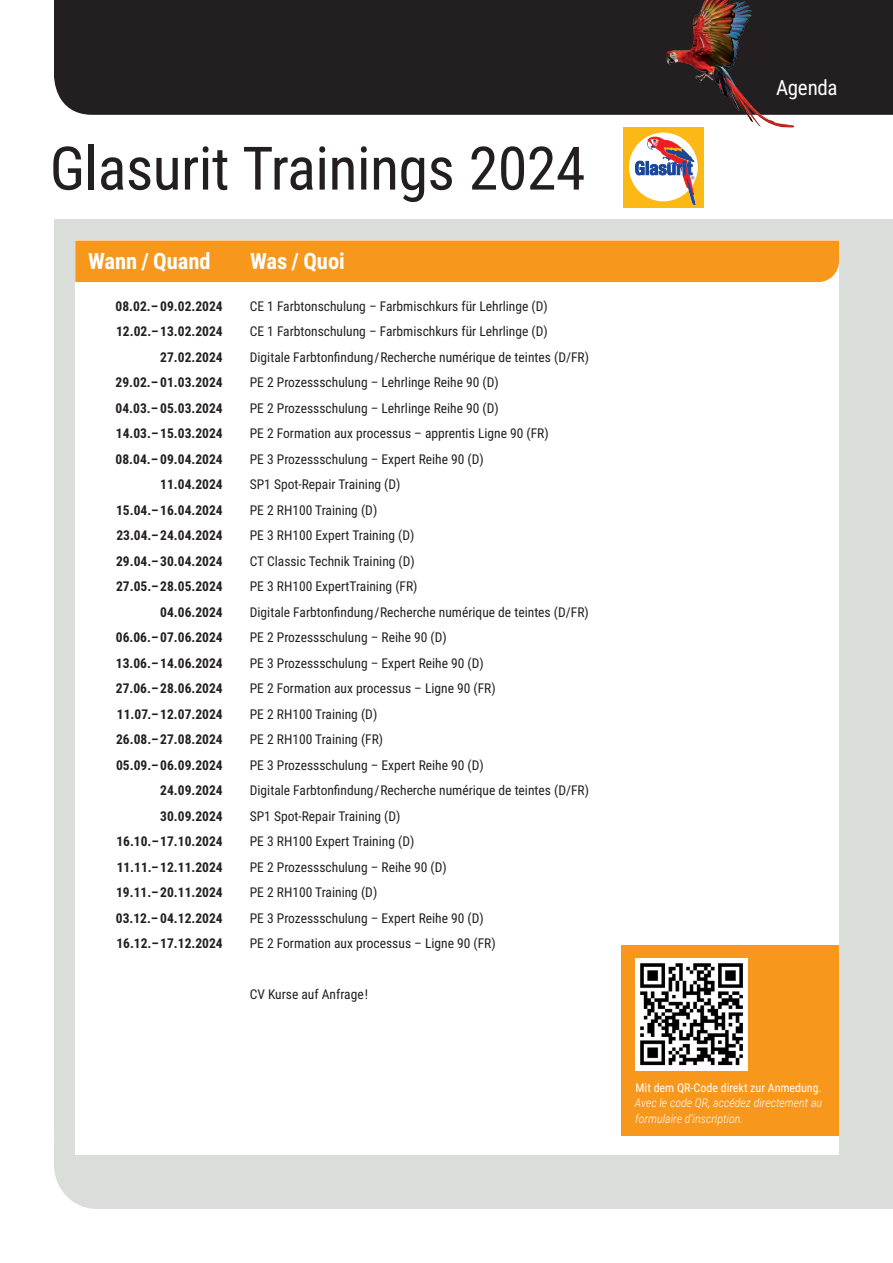
<style>
.page{position:relative;width:893px;height:1263px;background:#fff}
.page>*{position:absolute;margin:0;border:0;box-sizing:border-box;transform-origin:0 0}
._2Kursname{font:60px "Roboto Condensed";letter-spacing:-.01em;color:#231f20}
.t1{font:700 22.5px "Roboto Condensed";color:#fff}
.t2{font:21px "Roboto Condensed";letter-spacing:-.01em;color:#fff}
.NEU_Grundtext{font:13.5px "Roboto Condensed";color:#231f20}
.NEU_Grundtext-2{font:700 13.5px "Roboto Condensed";color:#231f20}
.t3{font:italic 300 12px/15.8px "Roboto Condensed";color:#fff;text-align:justify}
.s1{font-weight:400;font-style:normal}
</style>
<div class="page">
<div style="left:54px;top:1172px;width:839px;height:37px;background:#dbdddb"></div>
<div style="left:54px;top:219px;width:839px;height:953px;background:#dbdddb"></div>
<div style="left:75px;top:241px;width:764px;height:914px;background:#fff"></div>
<div style="left:54px;top:0;width:839px;height:115px;background:#231f20"></div>
<img style="left:666px;top:0;width:138px;height:148px">
<div style="left:623px;top:127px;width:80px;height:80px;background:#fcb814"></div>
<div style="left:629px;top:133px;width:69px;height:68px;background:#fff;border-radius:50%"></div>
<svg style="left:635px;top:137px;width:61px;height:69px"></svg>
<div style="left:75px;top:241px;width:764px;height:41px;background:#f7981d"></div>
<div style="left:622px;top:945px;width:217px;height:191px;background:#f7981d"></div>
<div style="left:635px;top:958px;width:112px;height:112px;background:#fff"></div>
<img style="left:640px;top:963px;width:103px;height:103px">
<p class="_2Kursname" style="left:50px;top:126px;width:537px">Glasurit Trainings 2024</p>
<p class="t1" style="left:88px;top:245px;width:124px">Wann / Quand</p>
<p class="t1" style="left:250px;top:245px;width:96px">Was / Quoi</p>
<p class="NEU_Grundtext-2" style="left:116px;top:296px;width:109px">08.02.– 09.02.2024</p>
<p class="NEU_Grundtext" style="left:250px;top:296px;width:299px">CE 1 Farbtonschulung – Farbmischkurs für Lehrlinge (D(</p>
<p class="NEU_Grundtext-2" style="left:116px;top:322px;width:108px">12.02.– 13.02.2024</p>
<p class="NEU_Grundtext" style="left:250px;top:322px;width:299px">CE 1 Farbtonschulung – Farbmischkurs für Lehrlinge (D(</p>
<p class="NEU_Grundtext-2" style="left:160px;top:347px;width:64px">27.02.2024</p>
<p class="NEU_Grundtext" style="left:250px;top:347px;width:341px">Digitale Farbtonfindung/Recherche numérique de teintes /D( FR(</p>
<p class="NEU_Grundtext-2" style="left:116px;top:373px;width:109px">29.02.– 01.03.2024</p>
<p class="NEU_Grundtext" style="left:250px;top:373px;width:251px">PE 2 Prozessschulung – Lehrlinge Reihe 9 0 (D(</p>
<p class="NEU_Grundtext-2" style="left:116px;top:398px;width:109px">04.03.– 05.03.2024</p>
<p class="NEU_Grundtext" style="left:250px;top:398px;width:251px">PE 2 Prozessschulung – Lehrlinge Reihe 9 0 (D(</p>
<p class="NEU_Grundtext-2" style="left:116px;top:424px;width:108px">14.03.– 15.03.2024</p>
<p class="NEU_Grundtext" style="left:250px;top:424px;width:300px">PE 2 Formation aux processus – apprentis Ligne 90 (FR(</p>
<p class="NEU_Grundtext-2" style="left:116px;top:449px;width:109px">08.04.– 09.04.2024</p>
<p class="NEU_Grundtext" style="left:250px;top:449px;width:236px">PE 3 Prozessschulung – Expert Reihe 9 0 (D(</p>
<p class="NEU_Grundtext-2" style="left:160px;top:475px;width:64px">11.04.2024</p>
<p class="NEU_Grundtext" style="left:250px;top:475px;width:152px">SP1 Spot-Repair Training (D(</p>
<p class="NEU_Grundtext-2" style="left:116px;top:500px;width:108px">15.04.– 16.04.2024</p>
<p class="NEU_Grundtext" style="left:250px;top:500px;width:129px">PE 2 RH100 Training (D(</p>
<p class="NEU_Grundtext-2" style="left:116px;top:526px;width:108px">23.04.– 24.04.2024</p>
<p class="NEU_Grundtext" style="left:250px;top:526px;width:166px">PE 3 RH100 Expert Training (D(</p>
<p class="NEU_Grundtext-2" style="left:116px;top:551px;width:108px">29.04.– 30.04.2024</p>
<p class="NEU_Grundtext" style="left:250px;top:551px;width:167px">CT Classic Technik Training (D(</p>
<p class="NEU_Grundtext-2" style="left:116px;top:577px;width:108px">27.05.– 28.05.2024</p>
<p class="NEU_Grundtext" style="left:250px;top:577px;width:169px">PE 3 RH100 ExpertTraining (FR(</p>
<p class="NEU_Grundtext-2" style="left:160px;top:602px;width:64px">04.06.2024</p>
<p class="NEU_Grundtext" style="left:250px;top:602px;width:340px">Digitale Farbtonfindung/Recherche numérique de teintes /D( FR(</p>
<p class="NEU_Grundtext-2" style="left:116px;top:628px;width:108px">06.06.– 07.06.2024</p>
<p class="NEU_Grundtext" style="left:250px;top:628px;width:198px">PE 2 Prozessschulung – Reihe 9 0 (D(</p>
<p class="NEU_Grundtext-2" style="left:116px;top:653px;width:108px">13.06.– 14.06.2024</p>
<p class="NEU_Grundtext" style="left:250px;top:653px;width:236px">PE 3 Prozessschulung – Expert Reihe 9 0 (D(</p>
<p class="NEU_Grundtext-2" style="left:116px;top:679px;width:108px">27.06.– 28.06.2024</p>
<p class="NEU_Grundtext" style="left:250px;top:679px;width:247px">PE 2 Formation aux processus – Ligne 90 (FR(</p>
<p class="NEU_Grundtext-2" style="left:117px;top:704px;width:107px">11.07.– 12.07.2024</p>
<p class="NEU_Grundtext" style="left:250px;top:704px;width:129px">PE 2 RH100 Training (D(</p>
<p class="NEU_Grundtext-2" style="left:116px;top:730px;width:108px">26.08.– 27.08.2024</p>
<p class="NEU_Grundtext" style="left:250px;top:730px;width:135px">PE 2 RH100 Training (FR(</p>
<p class="NEU_Grundtext-2" style="left:116px;top:755px;width:108px">05.09.– 06.09.2024</p>
<p class="NEU_Grundtext" style="left:250px;top:755px;width:236px">PE 3 Prozessschulung – Expert Reihe 9 0 (D(</p>
<p class="NEU_Grundtext-2" style="left:160px;top:781px;width:64px">24.09.2024</p>
<p class="NEU_Grundtext" style="left:250px;top:781px;width:341px">Digitale Farbtonfindung/Recherche numérique de teintes /D( FR(</p>
<p class="NEU_Grundtext-2" style="left:160px;top:806px;width:64px">30.09.2024</p>
<p class="NEU_Grundtext" style="left:250px;top:806px;width:152px">SP1 Spot-Repair Training (D(</p>
<p class="NEU_Grundtext-2" style="left:116px;top:832px;width:108px">16.10.–17.10.2024</p>
<p class="NEU_Grundtext" style="left:250px;top:832px;width:166px">PE 3 RH100 Expert Training (D(</p>
<p class="NEU_Grundtext-2" style="left:117px;top:857px;width:108px">11.11.– 12.11.2024</p>
<p class="NEU_Grundtext" style="left:250px;top:857px;width:198px">PE 2 Prozessschulung – Reihe 9 0 (D(</p>
<p class="NEU_Grundtext-2" style="left:116px;top:883px;width:108px">19.11.– 20.11.2024</p>
<p class="NEU_Grundtext" style="left:250px;top:883px;width:129px">PE 2 RH100 Training (D(</p>
<p class="NEU_Grundtext-2" style="left:116px;top:908px;width:108px">03.12.– 04.12.2024</p>
<p class="NEU_Grundtext" style="left:250px;top:908px;width:236px">PE 3 Prozessschulung – Expert Reihe 9 0 (D(</p>
<p class="NEU_Grundtext-2" style="left:116px;top:934px;width:108px">16.12.–17.12.2024</p>
<p class="NEU_Grundtext" style="left:250px;top:934px;width:247px">PE 2 Formation aux processus – Ligne 90 (FR(</p>
<p class="NEU_Grundtext" style="left:250px;top:985px;width:120px">CV Kurse auf Anfrage!</p>
<p class="t2" style="left:776px;top:73px;width:63px">Agenda</p>
<p class="t3" style="left:635px;top:1079px;width:189px"><span class="s1">Mit dem QR-Code direkt zur Anmedung.<br></span>Avec le code QR, accédez directement au formulaire ′d inscription.</p>
</div>
